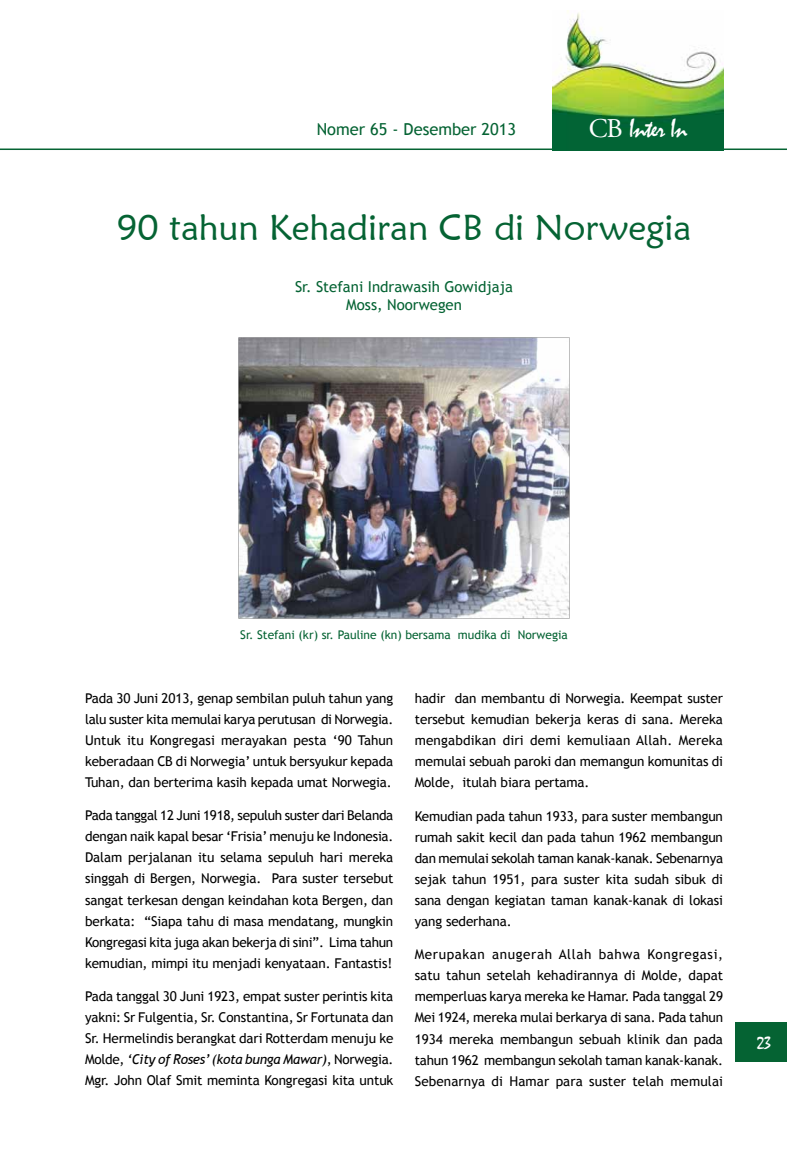
<style>
.page{position:relative;width:787px;height:1149px;background:#fff}
.page>*{position:absolute;margin:0;border:0;box-sizing:border-box;transform-origin:0 0}
.t1{font:36px "Maiandra GD";color:#056333}
.t2{font:27px "Mistral";letter-spacing:-.04em;color:#fff}
.t3{font:18px "Mistral";color:#fff}
.t4{font:16.5px "Trebuchet MS";color:#056333}
.t5{font:15px/18px "Trebuchet MS";color:#056333;text-align:center}
.t6{font:13.5px/21px "Trebuchet MS";letter-spacing:-.01em;color:#000;text-align:justify}
.t7{font:12px "Trebuchet MS";color:#056333}
.s1{font-family:"Adobe Garamond Pro"}
.s2{font-style:italic}
</style>
<div class="page">
<div style="left:736px;top:1022px;width:51px;height:39px;background:#056333"></div>
<hr style="left:0;top:148px;width:787px;height:2px;background:#056333">
<img style="left:553px;top:11px;width:170px;height:137px">
<img style="left:238px;top:337px;width:332px;height:282px">
<p class="t4" style="left:317px;top:119px;width:201px">Nomer 65 - Desember 2013</p>
<h2 class="t2" style="left:588px;top:112px;width:100px"><span class="s1">CB</span> Inter In</h2>
<h1 class="t1" style="left:117px;top:205px;width:576px">90 tahun Kehadiran CB di Norwegia</h1>
<p class="t5" style="left:295px;top:278px;width:220px">Sr. Stefani Indrawasih Gowidjaja<br>Moss, Noorwegen</p>
<p class="t7" style="left:240px;top:627px;width:329px">Sr. Stefani (kr) sr. Pauline (kn) bersama mudika di Norwegia</p>
<p class="t6" style="left:85px;top:687px;width:310px">Pada 30 Juni 2013, genap sembilan puluh tahun yang lalu suster kita memulai karya perutusan di Norwegia.<br>Untuk itu Kongregasi merayakan pesta ‘90 Tahun keberadaan CB di Norwegia’ untuk bersyukur kepada Tuhan, dan berterima kasih kepada umat Norwegia.</p>
<p class="t6" style="left:85px;top:805px;width:310px">Pada tanggal 12 Juni 1918, sepuluh suster dari Belanda dengan naik kapal besar ‘Frisia’ menuju ke Indonesia.<br>Dalam perjalanan itu selama sepuluh hari mereka singgah di Bergen, Norwegia. Para suster tersebut sangat terkesan dengan keindahan kota Bergen, dan berkata: “Siapa tahu di masa mendatang, mungkin Kongregasi kita juga akan bekerja di sini”. Lima tahun kemudian, mimpi itu menjadi kenyataan. Fantastis!</p>
<p class="t6" style="left:85px;top:985px;width:310px">Pada tanggal 30 Juni 1923, empat suster perintis kita yakni: Sr Fulgentia, Sr. Constantina, Sr Fortunata dan Sr. Hermelindis berangkat dari Rotterdam menuju ke Molde, <span class="s2">‘City of Roses’ (kota bunga Mawar)</span>, Norwegia.<br>Mgr. John Olaf Smit meminta Kongregasi kita untuk</p>
<p class="t6" style="left:415px;top:687px;width:310px">hadir dan membantu di Norwegia. Keempat suster tersebut kemudian bekerja keras di sana. Mereka mengabdikan diri demi kemuliaan Allah. Mereka memulai sebuah paroki dan memangun komunitas di Molde, itulah biara pertama.</p>
<p class="t6" style="left:415px;top:805px;width:310px">Kemudian pada tahun 1933, para suster membangun rumah sakit kecil dan pada tahun 1962 membangun dan memulai sekolah taman kanak-kanak. Sebenarnya sejak tahun 1951, para suster kita sudah sibuk di sana dengan kegiatan taman kanak-kanak di lokasi yang sederhana.</p>
<p class="t6" style="left:415px;top:943px;width:310px">Merupakan anugerah Allah bahwa Kongregasi, satu tahun setelah kehadirannya di Molde, dapat memperluas karya mereka ke Hamar. Pada tanggal 29<br>Mei 1924, mereka mulai berkarya di sana. Pada tahun 1934 mereka membangun sebuah klinik dan pada tahun 1962 membangun sekolah taman kanak-kanak.<br>Sebenarnya di Hamar para suster telah memulai</p>
<h3 class="t3" style="left:757px;top:1031px;width:16px">23</h3>
</div>
